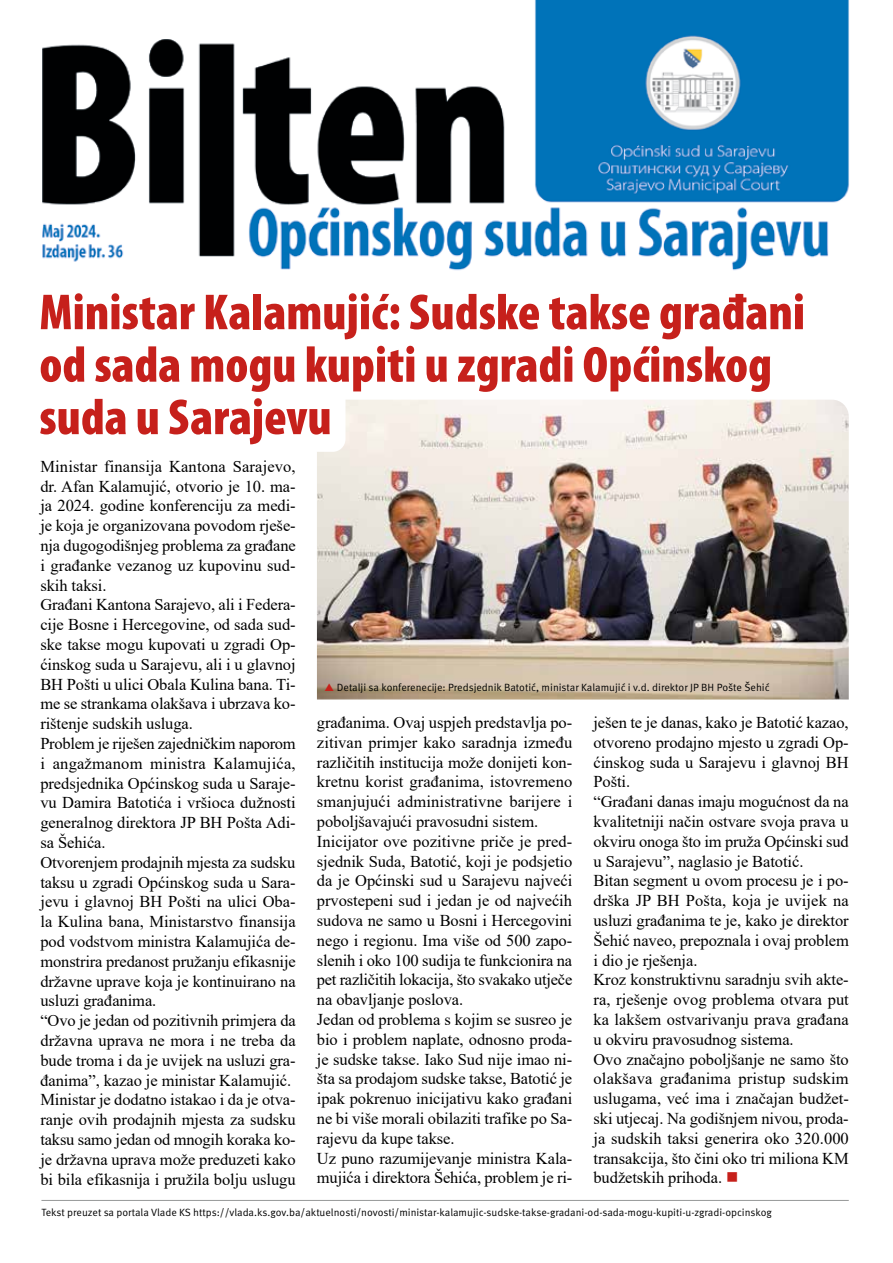
<style>
.page{position:relative;width:893px;height:1263px;background:#fff}
.page>*{position:absolute;margin:0;border:0;box-sizing:border-box;transform-origin:0 0}
.t1{font:900 condensed 51px/52.5px "Myriad Pro";color:#c6201b}
.t2{font:16.5px/19.8px "Times New Roman";letter-spacing:-.005em;color:#000}
.t3{font:10.5px "Meta Pro";color:#000}
.s1{color:#c6201b}
</style>
<div class="page">
<img style="left:42px;top:0;width:807px;height:700px">
<img style="left:317px;top:400px;width:532px;height:299px">
<svg style="left:276px;top:393px;width:69px;height:59px"></svg>
<hr style="left:41px;top:1200px;width:808px;height:1px;background:#969898">
<svg style="left:325px;top:683px;width:9px;height:8px"></svg>
<h1 class="t1" style="left:39px;top:287px;width:767px">Ministar Kalamujić: Sudske takse građani od sada mogu kupiti u zgradi Općinskog suda u Sarajevu</h1>
<p class="t2" style="left:40px;top:456px;width:257px">Ministar finansija Kantona Sarajevo, dr. Afan Kalamujić, otvorio je 10. ma&shy;ja 2024. godine konferenciju za medi&shy;je koja je organizovana povodom rješe&shy;nja dugogodišnjeg problema za građane i građanke vezanog uz kupovinu sud&shy;skih taksi.<br>Građani Kantona Sarajevo, ali i Federa&shy;cije Bosne i Hercegovine, od sada sud&shy;ske takse mogu kupovati u zgradi Op&shy;ćinskog suda u Sarajevu, ali i u glavnoj BH Pošti u ulici Obala Kulina bana. Ti&shy;me se strankama olakšava i ubrzava ko&shy;rištenje sudskih usluga.<br>Problem je riješen zajedničkim naporom i angažmanom ministra Kalamujića, predsjednika Općinskog suda u Saraje&shy;vu Damira Batotića i vršioca dužnosti generalnog direktora JP BH Pošta Adi&shy;sa Šehića.<br>Otvorenjem prodajnih mjesta za sudsku taksu u zgradi Općinskog suda u Sara&shy;jevu i glavnoj BH Pošti na ulici Oba&shy;la Kulina bana, Ministarstvo finansija pod vodstvom ministra Kalamujića de&shy;monstrira predanost pružanju efikasnije državne uprave koja je kontinuirano na usluzi građanima.<br>“Ovo je jedan od pozitivnih primjera da državna uprava ne mora i ne treba da bude troma i da je uvijek na usluzi gra&shy;đanima”, kazao je ministar Kalamujić.<br>Ministar je dodatno istakao i da je otva&shy;ranje ovih prodajnih mjesta za sudsku taksu samo jedan od mnogih koraka ko&shy;je državna uprava može preduzeti kako bi bila efikasnija i pružila bolju uslugu</p>
<p class="t3" style="left:337px;top:680px;width:434px">Detalji sa konferenecije: Predsjednik Batotić, ministar Kalamujić i v.d. direktor JP BH Pošte Šehić</p>
<p class="t2" style="left:317px;top:712px;width:257px">građanima. Ovaj uspjeh predstavlja po&shy;zitivan primjer kako saradnja između različitih institucija može donijeti kon&shy;kretnu korist građanima, istovremeno smanjujući administrativne barijere i poboljšavajući pravosudni sistem.<br>Inicijator ove pozitivne priče je pred&shy;sjednik Suda, Batotić, koji je podsjetio da je Općinski sud u Sarajevu najveći prvostepeni sud i jedan je od najvećih sudova ne samo u Bosni i Hercegovini nego i regionu. Ima više od 500 zapo&shy;slenih i oko 100 sudija te funkcionira na pet različitih lokacija, što svakako utječe na obavljanje poslova.<br>Jedan od problema s kojim se susreo je bio i problem naplate, odnosno proda&shy;je sudske takse. Iako Sud nije imao ni&shy;šta sa prodajom sudske takse, Batotić je ipak pokrenuo inicijativu kako građani ne bi više morali obilaziti trafike po Sa&shy;rajevu da kupe takse.<br>Uz puno razumijevanje ministra Kala&shy;mujića i direktora Šehića, problem je ri-</p>
<p class="t2" style="left:593px;top:712px;width:257px">ješen te je danas, kako je Batotić kazao, otvoreno prodajno mjesto u zgradi Op&shy;ćinskog suda u Sarajevu i glavnoj BH Pošti.<br>“Građani danas imaju mogućnost da na kvalitetniji način ostvare svoja prava u okviru onoga što im pruža Općinski sud u Sarajevu”, naglasio je Batotić.<br>Bitan segment u ovom procesu je i po&shy;drška JP BH Pošta, koja je uvijek na usluzi građanima te je, kako je direktor Šehić naveo, prepoznala i ovaj problem i dio je rješenja.<br>Kroz konstruktivnu saradnju svih akte&shy;ra, rješenje ovog problema otvara put ka lakšem ostvarivanju prava građana u okviru pravosudnog sistema.<br>Ovo značajno poboljšanje ne samo što olakšava građanima pristup sudskim uslugama, već ima i značajan budžet&shy;ski utjecaj. Na godišnjem nivou, proda&shy;ja sudskih taksi generira oko 320.000 transakcija, što čini oko tri miliona KM budžetskih prihoda. <span class="s1">■</span></p>
<p class="t3" style="left:41px;top:1205px;width:732px">Tekst preuzet sa portala Vlade KS https://vlada.ks.gov.ba/aktuelnosti/novosti/ministar-kalamujic-sudske-takse-gradani-od-sada-mogu-kupiti-u-zgradi-opcinskog</p>
</div>
